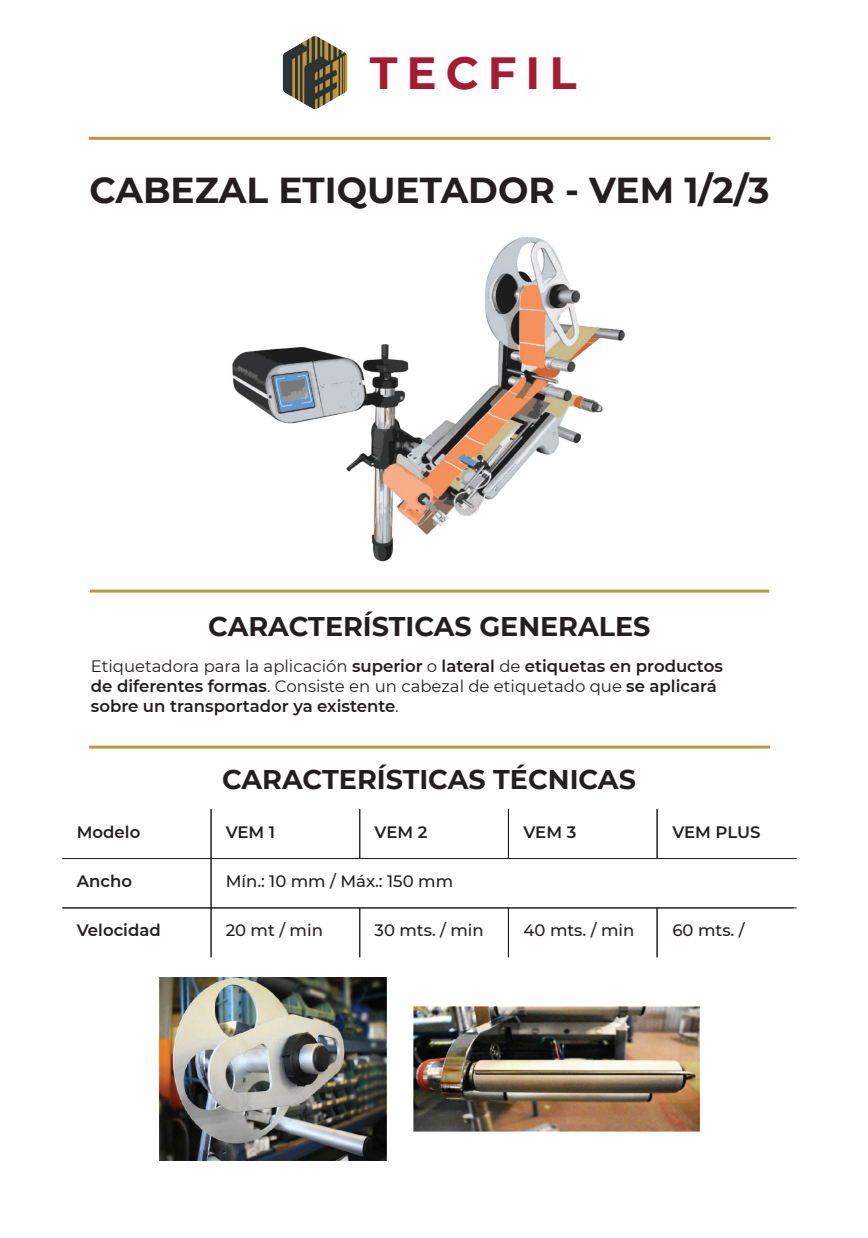
<style>
.page{position:relative;width:868px;height:1238px;background:#fff}
.page>*{position:absolute;margin:0;border:0;box-sizing:border-box;transform-origin:0 0}
.t1{font:700 45px "Montserrat";letter-spacing:.2em;color:#a61b32}
.t2{font:700 36px "Montserrat";color:#231f20}
.t3{font:700 27px "Montserrat";color:#231f20}
.t4{font:600 16.5px/19.8px "Montserrat";color:#231f20}
.t5{font:500 16.5px "Montserrat";color:#231f20}
.s1{font-weight:400}
</style>
<div class="page">
<img style="left:282px;top:36px;width:66px;height:74px">
<hr style="left:89px;top:137px;width:681px;height:3px;background:#bd993b">
<hr style="left:89px;top:745px;width:680px;height:3px;background:#bd993b">
<hr style="left:90px;top:589px;width:679px;height:3px;background:#bd993b">
<img style="left:232px;top:237px;width:393px;height:324px">
<svg style="left:210px;top:809px;width:1px;height:49px"></svg>
<svg style="left:656px;top:809px;width:141px;height:50px"></svg>
<div style="left:62px;top:858px;width:149px;height:50px;border:1px solid #231f20"></div>
<div style="left:211px;top:858px;width:149px;height:50px;border:1px solid #231f20"></div>
<hr style="left:360px;top:858px;width:148px;height:1px;background:#231f20">
<hr style="left:508px;top:858px;width:149px;height:1px;background:#231f20">
<hr style="left:657px;top:907px;width:139px;height:1px;background:#231f20">
<hr style="left:657px;top:858px;width:136px;height:1px;background:#231f20">
<svg style="left:62px;top:907px;width:150px;height:51px"></svg>
<div style="left:211px;top:907px;width:149px;height:50px;border:1px solid #231f20"></div>
<div style="left:359px;top:907px;width:149px;height:50px;border:1px solid #231f20"></div>
<div style="left:508px;top:907px;width:149px;height:50px;border:1px solid #231f20"></div>
<svg style="left:656px;top:907px;width:138px;height:51px"></svg>
<img style="left:160px;top:977px;width:539px;height:183px">
<h1 class="t1" style="left:370px;top:41px;width:208px">TECFIL</h1>
<h2 class="t2" style="left:89px;top:165px;width:681px">CABEZAL ETIQUETADOR - VEM 1/2/3</h2>
<h3 class="t3" style="left:208px;top:607px;width:443px">CARACTERÍSTICAS GENERALES</h3>
<p class="t4" style="left:91px;top:656px;width:633px"><span class="s1">Etiquetadora para la aplicación</span> superior <span class="s1">o</span> lateral <span class="s1">de</span> etiquetas en productos de diferentes formas<span class="s1">. Consiste en un cabezal de etiquetado que</span> se aplicará sobre un transportador ya existente<span class="s1">.</span></p>
<h3 class="t3" style="left:222px;top:759px;width:415px">CARACTERÍSTICAS TÉCNICAS</h3>
<p class="t4" style="left:77px;top:821px;width:65px">Modelo</p>
<p class="t4" style="left:226px;top:821px;width:51px">VEM 1</p>
<p class="t4" style="left:374px;top:821px;width:54px">VEM 2</p>
<p class="t4" style="left:523px;top:821px;width:54px">VEM 3</p>
<p class="t4" style="left:672px;top:821px;width:90px">VEM PLUS</p>
<p class="t5" style="left:226px;top:869px;width:229px">Mín.: 10 mm / Máx.: 150 mm</p>
<p class="t5" style="left:226px;top:919px;width:99px">20 mt / min</p>
<p class="t5" style="left:374px;top:919px;width:111px">30 mts. / min</p>
<p class="t5" style="left:523px;top:919px;width:112px">40 mts. / min</p>
<p class="t5" style="left:672px;top:919px;width:74px">60 mts. /</p>
<p class="t4" style="left:77px;top:870px;width:57px">Ancho</p>
<p class="t4" style="left:77px;top:919px;width:85px">Velocidad</p>
</div>
